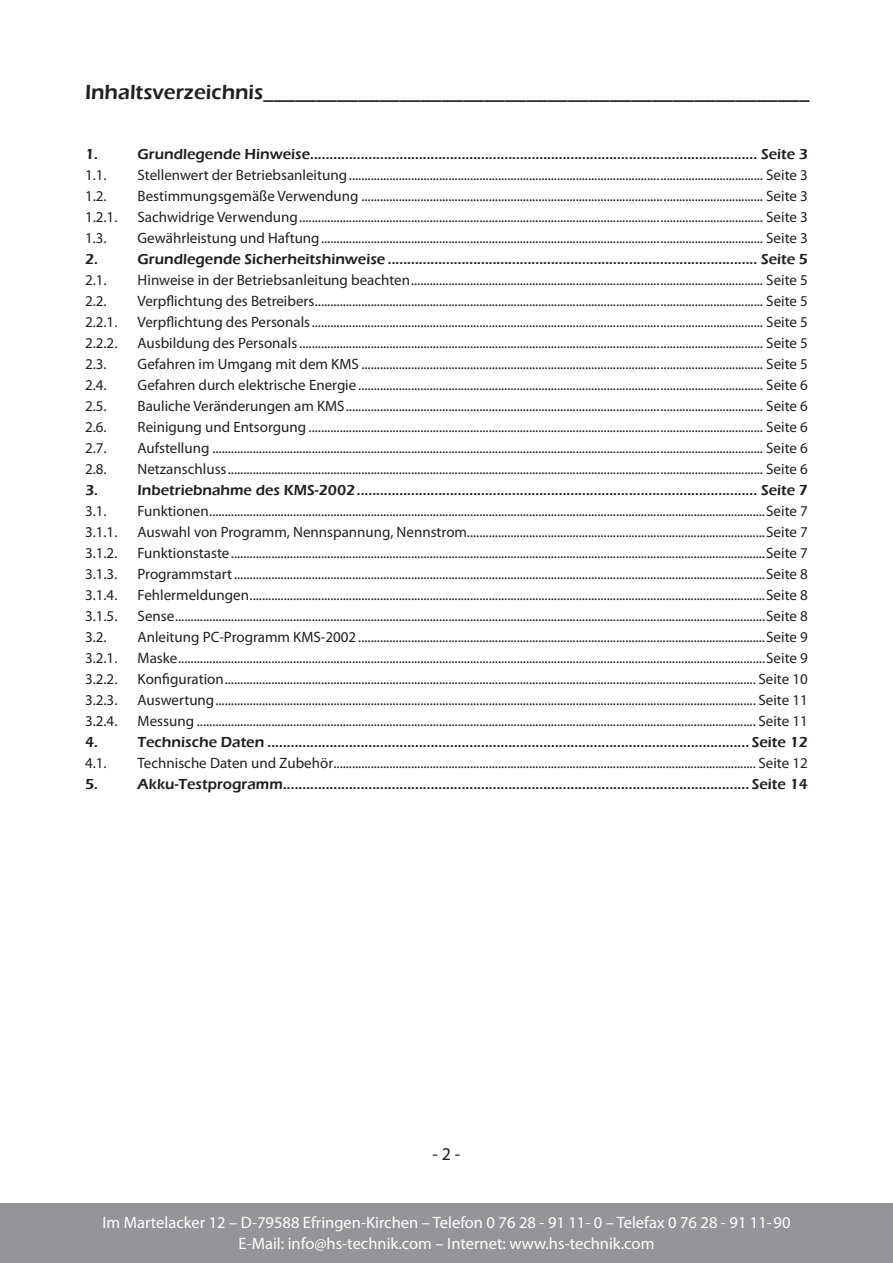
<style>
.page{position:relative;width:893px;height:1263px;background:#fff}
.page>*{position:absolute;margin:0;border:0;box-sizing:border-box;transform-origin:0 0}
.t1{font:600 21px "Eras ITC";color:#231f20}
.t2{font:18px "Myriad Pro";color:#231f20}
.t3{font:16.5px/21px "Myriad Pro";color:#fff;text-align:center}
.t4{font:15px "Myriad Pro";color:#231f20}
.t5{font:600 15px "Eras ITC";color:#231f20}
</style>
<div class="page">
<div style="left:0;top:1203px;width:893px;height:60px;background:#939598"></div>
<h1 class="t1" style="left:85px;top:81px;width:726px">Inhaltsverzeichnis____________________________________________________</h1>
<p class="t5" style="left:85px;top:146px;width:40px">1. G</p>
<p class="t5" style="left:149px;top:146px;width:661px">rundlegende Hinweise................................................................................................................... Seite 3</p>
<p class="t4" style="left:85px;top:166px;width:23px">1.1.</p>
<p class="t4" style="left:138px;top:166px;width:672px">Stellenwert der Betriebsanleitung..................................................................................................................................... Seite 3</p>
<p class="t4" style="left:85px;top:187px;width:23px">1.2.</p>
<p class="t4" style="left:138px;top:187px;width:672px">Bestimmungsgemäße Verwendung ................................................................................................................................. Seite 3</p>
<p class="t4" style="left:85px;top:208px;width:34px">1.2.1.</p>
<p class="t4" style="left:138px;top:208px;width:672px">Sachwidrige Verwendung..................................................................................................................................................... Seite 3</p>
<p class="t4" style="left:85px;top:229px;width:23px">1.3.</p>
<p class="t4" style="left:138px;top:229px;width:672px">Gewährleistung und Haftung.............................................................................................................................................. Seite 3</p>
<p class="t5" style="left:85px;top:251px;width:40px">2. G</p>
<p class="t5" style="left:149px;top:251px;width:661px">rundlegende Sicherheitshinweise ............................................................................................... Seite 5</p>
<p class="t4" style="left:85px;top:271px;width:23px">2.1.</p>
<p class="t4" style="left:138px;top:271px;width:672px">Hinweise in der Betriebsanleitung beachten................................................................................................................. Seite 5</p>
<p class="t4" style="left:85px;top:292px;width:23px">2.2.</p>
<p class="t4" style="left:138px;top:292px;width:672px">Verpflichtung des Betreibers................................................................................................................................................ Seite 5</p>
<p class="t4" style="left:85px;top:313px;width:34px">2.2.1.</p>
<p class="t4" style="left:138px;top:313px;width:672px">Verpflichtung des Personals................................................................................................................................................. Seite 5</p>
<p class="t4" style="left:85px;top:334px;width:34px">2.2.2.</p>
<p class="t4" style="left:138px;top:334px;width:672px">Ausbildung des Personals..................................................................................................................................................... Seite 5</p>
<p class="t4" style="left:85px;top:355px;width:23px">2.3.</p>
<p class="t4" style="left:138px;top:355px;width:672px">Gefahren im Umgang mit dem KMS ................................................................................................................................. Seite 5</p>
<p class="t4" style="left:85px;top:376px;width:23px">2.4.</p>
<p class="t4" style="left:138px;top:376px;width:672px">Gefahren durch elektrische Energie .................................................................................................................................. Seite 6</p>
<p class="t4" style="left:85px;top:397px;width:23px">2.5.</p>
<p class="t4" style="left:138px;top:397px;width:672px">Bauliche Veränderungen am KMS...................................................................................................................................... Seite 6</p>
<p class="t4" style="left:85px;top:418px;width:23px">2.6.</p>
<p class="t4" style="left:138px;top:418px;width:672px">Reinigung und Entsorgung .................................................................................................................................................. Seite 6</p>
<p class="t4" style="left:85px;top:439px;width:23px">2.7.</p>
<p class="t4" style="left:138px;top:439px;width:672px">Aufstellung ................................................................................................................................................................................. Seite 6</p>
<p class="t4" style="left:85px;top:460px;width:23px">2.8.</p>
<p class="t4" style="left:138px;top:460px;width:672px">Netzanschluss............................................................................................................................................................................ Seite 6</p>
<p class="t5" style="left:85px;top:482px;width:36px">3. I</p>
<p class="t5" style="left:142px;top:482px;width:668px">nbetriebnahme des KMS-2002....................................................................................................... Seite 7</p>
<p class="t4" style="left:85px;top:502px;width:23px">3.1.</p>
<p class="t4" style="left:138px;top:502px;width:672px">Funktionen...................................................................................................................................................................................Seite 7</p>
<p class="t4" style="left:85px;top:523px;width:34px">3.1.1.</p>
<p class="t4" style="left:138px;top:523px;width:672px">Auswahl von Programm, Nennspannung, Nennstrom................................................................................................Seite 7</p>
<p class="t4" style="left:85px;top:544px;width:34px">3.1.2.</p>
<p class="t4" style="left:138px;top:544px;width:672px">Funktionstaste............................................................................................................................................................................Seite 7</p>
<p class="t4" style="left:85px;top:565px;width:34px">3.1.3.</p>
<p class="t4" style="left:138px;top:565px;width:672px">Programmstart...........................................................................................................................................................................Seite 8</p>
<p class="t4" style="left:85px;top:586px;width:34px">3.1.4.</p>
<p class="t4" style="left:138px;top:586px;width:672px">Fehlermeldungen......................................................................................................................................................................Seite 8</p>
<p class="t4" style="left:85px;top:607px;width:34px">3.1.5.</p>
<p class="t4" style="left:138px;top:607px;width:672px">Sense..............................................................................................................................................................................................Seite 8</p>
<p class="t4" style="left:85px;top:628px;width:23px">3.2.</p>
<p class="t4" style="left:138px;top:628px;width:672px">Anleitung PC-Programm KMS-2002 ...................................................................................................................................Seite 9</p>
<p class="t4" style="left:85px;top:649px;width:34px">3.2.1.</p>
<p class="t4" style="left:138px;top:649px;width:672px">Maske.............................................................................................................................................................................................Seite 9</p>
<p class="t4" style="left:85px;top:670px;width:34px">3.2.2.</p>
<p class="t4" style="left:138px;top:670px;width:672px">Konfiguration........................................................................................................................................................................... Seite 10</p>
<p class="t4" style="left:85px;top:691px;width:34px">3.2.3.</p>
<p class="t4" style="left:138px;top:691px;width:672px">Auswertung.............................................................................................................................................................................. Seite 11</p>
<p class="t4" style="left:85px;top:712px;width:34px">3.2.4.</p>
<p class="t4" style="left:138px;top:712px;width:672px">Messung .................................................................................................................................................................................... Seite 11</p>
<p class="t5" style="left:85px;top:734px;width:39px">4. T</p>
<p class="t5" style="left:146px;top:734px;width:663px">echnische Daten ............................................................................................................................ Seite 12</p>
<p class="t4" style="left:85px;top:754px;width:23px">4.1.</p>
<p class="t4" style="left:138px;top:754px;width:672px">Technische Daten und Zubehör........................................................................................................................................ Seite 12</p>
<p class="t5" style="left:85px;top:776px;width:40px">5. A</p>
<p class="t5" style="left:149px;top:776px;width:661px">kku-Testprogramm........................................................................................................................ Seite 14</p>
<p class="t2" style="left:432px;top:1143px;width:29px">- 2 -</p>
<p class="t3" style="left:102px;top:1211px;width:690px">Im Martelacker 12 – D-79588 Efringen-Kirchen – Telefon 0 76 28 - 91 11- 0 – Telefax 0 76 28 - 91 11-90<br>E-Mail: info@hs-technik.com – Internet: www.hs-technik.com</p>
</div>
